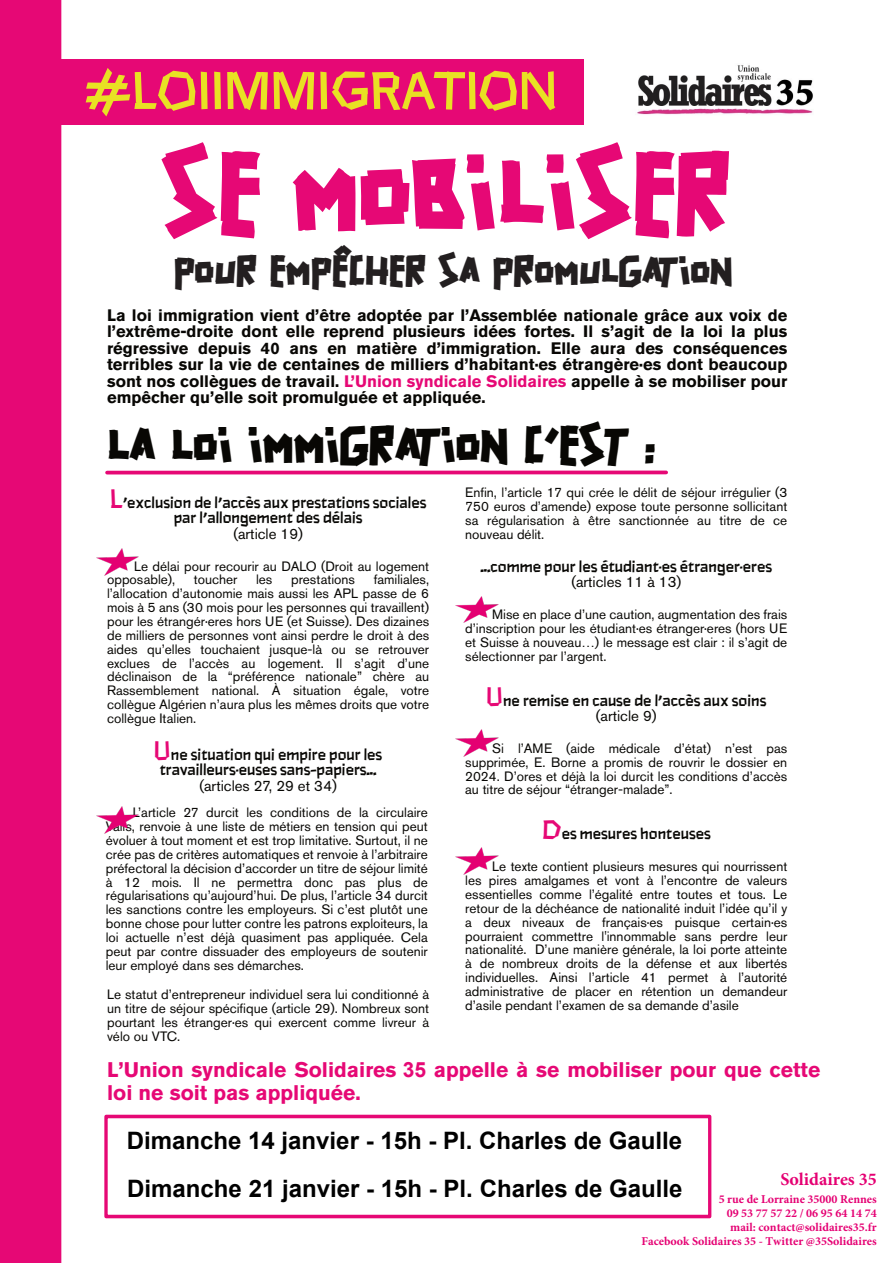
<style>
.page{position:relative;width:894px;height:1263px;background:#fff}
.page>*{position:absolute;margin:0;border:0;box-sizing:border-box;transform-origin:0 0}
.t1{font:96px "Solidaire Action";color:#e60875}
.t2{font:53.4px "Solidairessanslesmains";color:#e8e124}
.t3{font:45px "Solidaire Action";color:#080704}
.t4{font:36px "Solidaire Action";color:#231f20}
.t5{font:700 24px/47.4px "Arial";color:#000}
.t6{font:700 21px/23.2px "Akzidenz Grotesk Std";color:#e60875}
.t7{font:700 18px "Minion Pro";color:#e50073}
.t8{font:700 16.5px/16.5px "Akzidenz Grotesk Std";color:#080704;text-align:justify}
.t9{font:15px/15px "Solidairessanslesmains";color:#080704;text-align:center}
.t10{font:15px "Akzidenz Grotesk Std";color:#080704}
.t11{font:13.5px/13.8px "Akzidenz Grotesk Std";color:#080704;text-align:justify}
.t12{font:700 12px/14.2px "Minion Pro";color:#e50073;text-align:right}
.s1{color:#e60875}
.s2{font-size:27px;color:#e60875}
.s3{font-family:"Arial"}
</style>
<div class="page">
<div style="left:57px;top:59px;width:526px;height:66px;background:#e60875"></div>
<hr style="left:107px;top:471px;width:559px;height:3px;background:#e60875">
<div style="left:104px;top:1115px;width:607px;height:103px;border:3px solid #e60875"></div>
<img style="left:96px;top:548px;width:42px;height:27px">
<img style="left:96px;top:807px;width:42px;height:27px">
<img style="left:456px;top:847px;width:42px;height:27px">
<img style="left:456px;top:730px;width:42px;height:26px">
<img style="left:456px;top:596px;width:42px;height:27px">
<div style="left:0;top:0;width:61px;height:1263px;background:#e60875"></div>
<img style="left:637px;top:65px;width:176px;height:50px">
<h2 class="t2" style="left:84px;top:68px;width:475px">#LOIIMMIGRATION</h2>
<h1 class="t1" style="left:162px;top:159px;width:570px">SE MOBILISER</h1>
<h3 class="t4" style="left:173px;top:258px;width:560px">POUR EMPÊCHER SA PROMULGATION</h3>
<p class="t8" style="left:107px;top:308px;width:681px">La loi immigration vient d’être adoptée par l’Assemblée nationale grâce aux voix de l’extrême-droite dont elle reprend plusieurs idées fortes. Il s’agit de la loi la plus régressive depuis 40 ans en matière d’immigration. Elle aura des conséquences terribles sur la vie de centaines de milliers d’habitant·es étrangère·es dont beaucoup sont nos collègues de travail. <span class="s1">L’Union syndicale Solidaires</span> appelle à se mobiliser pour empêcher qu’elle soit promulguée et appliquée.</p>
<h3 class="t3" style="left:107px;top:429px;width:549px">LA LOI IMMIGRATION C’EST :</h3>
<p class="t9" style="left:110px;top:497px;width:318px"><span class="s2">L</span>’exclusion de l’accès aux prestations sociales par l’allongement des délais</p>
<p class="t10" style="left:233px;top:527px;width:71px">(article 19)</p>
<p class="t11" style="left:107px;top:560px;width:323px;text-indent:27px">Le délai pour recourir au DALO (Droit au logement opposable),</p>
<p class="t11" style="left:465px;top:487px;width:323px">Enfin, l’article 17 qui crée le délit de séjour irrégulier (3<br>750 euros d’amende) expose toute personne sollicitant sa régularisation à être sanctionnée au titre de ce nouveau délit.</p>
<p class="t9" style="left:480px;top:560px;width:293px">…comme pour les étudiant·es étranger·eres</p>
<p class="t10" style="left:571px;top:576px;width:111px">(articles 11 à 13)</p>
<p class="t11" style="left:465px;top:609px;width:323px;text-indent:27px">Mise en place d’une caution, augmentation des frais d’inscription pour les étudiant·es étranger·eres (hors UE et Suisse à nouveau…) le message est clair : il s’agit de sélectionner par l’argent.</p>
<p class="t9" style="left:486px;top:694px;width:282px"><span class="s2">U</span>ne remise en cause de l’accès aux soins</p>
<p class="t10" style="left:595px;top:710px;width:62px">(article 9)</p>
<p class="t11" style="left:465px;top:742px;width:323px;text-indent:27px">Si l’AME (aide médicale d’état) n’est pas supprimée, E. Borne a promis de rouvrir le dossier en 2024. D’ores et déjà la loi durcit les conditions d’accès au titre de séjour “étranger-malade”.</p>
<p class="t9" style="left:541px;top:828px;width:170px"><span class="s2">D</span>es mesures honteuses</p>
<p class="t11" style="left:465px;top:861px;width:323px;text-indent:27px">Le texte contient plusieurs mesures qui nourrissent les pires amalgames et vont à l’encontre de valeurs essentielles comme l’égalité entre toutes et tous. Le retour de la déchéance de nationalité induit l’idée qu’il y a deux niveaux de français·es puisque certain·es pourraient commettre l'innommable sans perdre leur nationalité. D’une manière générale, la loi porte atteinte à de nombreux droits de la défense et aux libertés individuelles. Ainsi l’article 41 permet à l’autorité administrative de placer en rétention un demandeur d’asile pendant l’examen de sa demande d’asile</p>
<p class="t11" style="left:107px;top:574px;width:323px;text-indent:266px">familiales, l’allocation d’autonomie mais aussi les APL passe de 6 mois à 5 ans (30 mois pour les personnes qui travaillent) pour les étrangér·eres hors UE (et Suisse). Des dizaines de milliers de personnes vont ainsi perdre le droit à des aides qu’elles touchaient jusque-là ou se retrouver exclues de l’accès au logement. Il s’agit d’une déclinaison de la “préférence nationale” chère au Rassemblement national. À situation égale, votre collègue Algérien n’aura plus les mêmes droits que votre collègue Italien.</p>
<p class="t9" style="left:154px;top:749px;width:230px"><span class="s2">U</span>ne situation qui empire pour les travailleurs·euses sans-papiers…</p>
<p class="t10" style="left:199px;top:779px;width:139px">(articles 27, 29 et 34)</p>
<p class="t11" style="left:106px;top:807px;width:323px;text-indent:27px">L’article 27 durcit les conditions de la circulaire Valls, renvoie à une liste de métiers en tension qui peut évoluer à tout moment et est trop limitative. Surtout, il ne crée pas de critères automatiques et renvoie à l’arbitraire préfectoral la décision d’accorder un titre de séjour limité à 12 mois. Il ne permettra donc pas plus de régularisations qu’aujourd’hui. De plus, l’article 34 durcit les sanctions contre les employeurs. Si c’est plutôt une bonne chose pour lutter contre les patrons exploiteurs, la loi actuelle n’est déjà quasiment pas appliquée. Cela peut par contre dissuader des employeurs de soutenir leur employé dans ses démarches.</p>
<p class="t11" style="left:107px;top:989px;width:323px">Le statut d’entrepreneur individuel sera lui conditionné à un titre de séjour spécifique (article 29). Nombreux sont pourtant les étranger·es qui exercent comme livreur à vélo ou VTC.</p>
<p class="t11" style="left:194px;top:574px;width:45px">toucher</p>
<p class="t11" style="left:256px;top:574px;width:18px">les</p>
<p class="t11" style="left:291px;top:574px;width:65px">prestations</p>
<h3 class="t6" style="left:107px;top:1060px;width:714px">L’Union syndicale Solidaires <span class="s3">35</span> appelle à se mobiliser pour que cette loi ne soit pas appliquée.</h3>
<h3 class="t5" style="left:127px;top:1117px;width:557px">Dimanche 14 janvier - 15h - Pl. Charles de Gaulle<br>Dimanche 21 janvier - 15h - Pl. Charles de Gaulle</h3>
<h3 class="t7" style="left:780px;top:1167px;width:98px">Solidaires 35</h3>
<p class="t12" style="left:641px;top:1191px;width:236px">5 rue de Lorraine 35000 Rennes<br>09 53 77 57 22 / 06 95 64 14 74<br>mail: contact@solidaires35.fr<br>Facebook Solidaires 35 - Twitter @35Solidaires</p>
</div>
